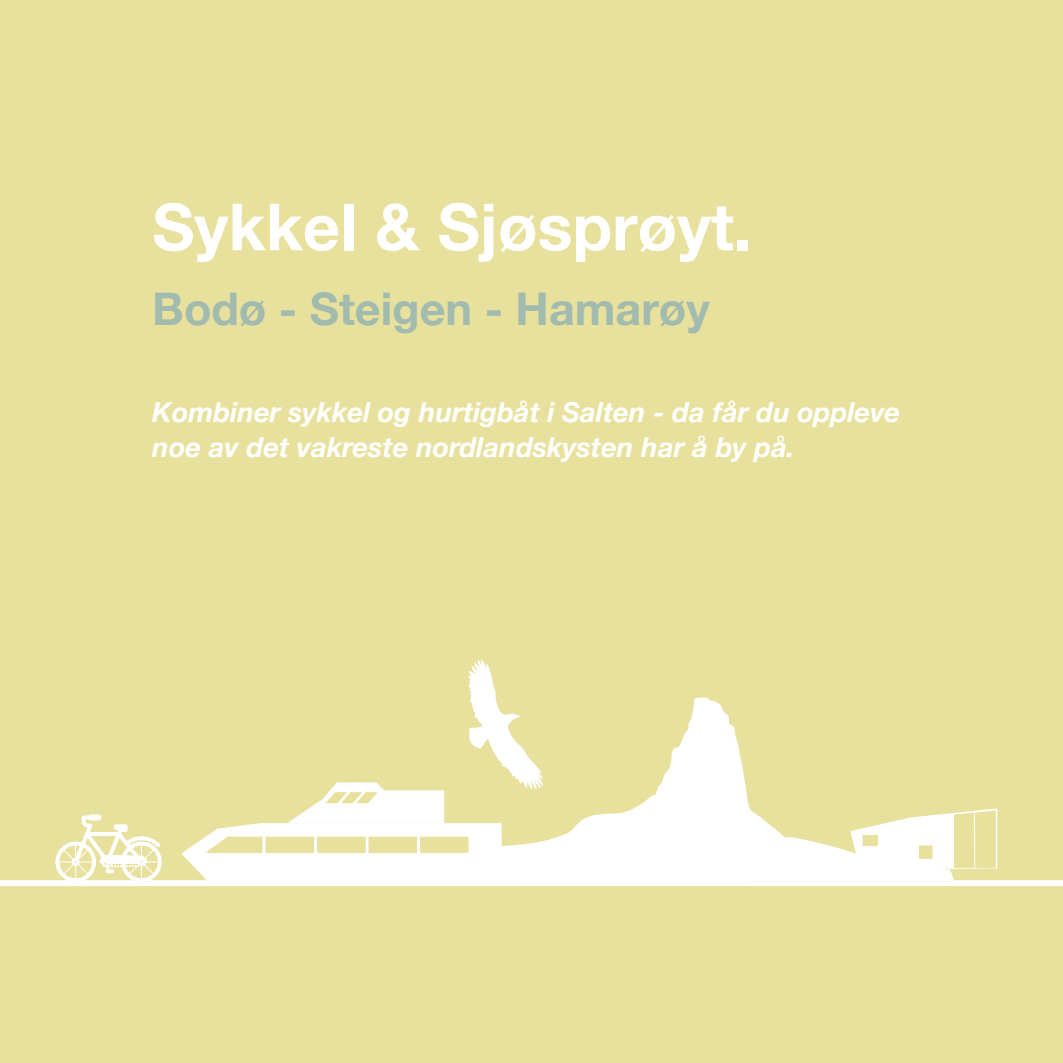
<style>
.page{position:relative;width:1063px;height:1063px;background:#e8e19d}
.page>*{position:absolute;margin:0;border:0;box-sizing:border-box;transform-origin:0 0}
.t1{font:700 65px "Helvetica Neue";color:#fff}
.t2{font:700 45px "Helvetica Neue";color:#a2bbaf}
.t3{font:italic 700 27.5px/35px "Helvetica Neue";color:#fff}
</style>
<div class="page">
<div style="left:121px;top:842px;width:41px;height:40px;border:4px solid #fff;border-radius:50%"></div>
<hr style="left:141px;top:843px;width:1px;height:37px;background:#fff">
<div style="left:55px;top:842px;width:41px;height:40px;border:4px solid #fff;border-radius:50%"></div>
<hr style="left:75px;top:843px;width:1px;height:37px;background:#fff">
<hr style="left:57px;top:861px;width:37px;height:1px;background:#fff">
<svg style="left:61px;top:814px;width:101px;height:62px"></svg>
<div style="left:0;top:880px;width:1063px;height:6px;background:#fff"></div>
<svg style="left:181px;top:659px;width:315px;height:222px"></svg>
<svg style="left:376px;top:697px;width:578px;height:184px"></svg>
<svg style="left:850px;top:808px;width:147px;height:62px"></svg>
<p class="t1" style="left:152px;top:176px;width:601px">Sykkel &amp; Sjøsprøyt.</p>
<p class="t2" style="left:152px;top:274px;width:559px">Bodø - Steigen - Hamarøy</p>
<p class="t3" style="left:152px;top:396px;width:750px">Kombiner sykkel og hurtigbåt i Salten - da får du oppleve noe av det vakreste nordlandskysten har å by på.</p>
</div>
